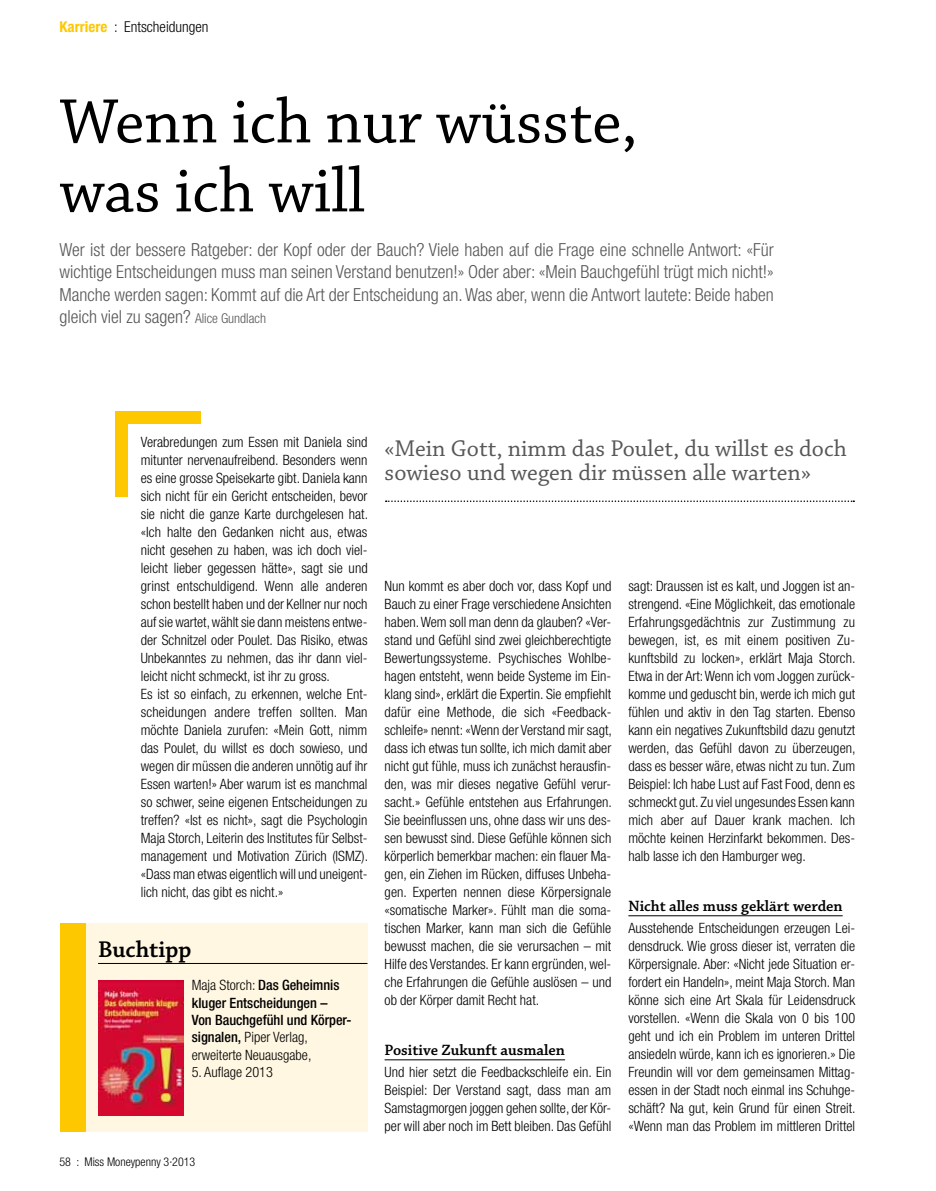
<style>
.page{position:relative;width:936px;height:1191px;background:#fff}
.page>*{position:absolute;margin:0;border:0;box-sizing:border-box;transform-origin:0 0}
.t1{font:66px/69px "Chaparral Pro";color:#000}
.t2{font:24px/24px "Chaparral Pro";color:#575756}
.t3{font:600 24px "Chaparral Pro";color:#000}
.t4{font:300 condensed 18px/22.5px "Helvetica Neue LT";color:#575756;text-align:justify}
.t5{font:600 15.75px "Chaparral Pro";color:#000}
.t6{font:300 condensed 15px "Helvetica Neue LT";color:#000}
.t7{font:300 condensed 14.25px/18px "Helvetica Neue LT";color:#000;text-align:justify}
.t8{font:500 condensed 14.25px/17.2px "Helvetica Neue LT";color:#000}
.t9{font:300 condensed 12px "Helvetica Neue LT";color:#000}
.s1{font-weight:700;color:#fec800}
.s2{font-size:13.5px}
.s3{font-weight:300}
</style>
<div class="page">
<hr style="left:384px;top:1059px;width:181px;height:1px;background:#000">
<hr style="left:628px;top:915px;width:214px;height:1px;background:#000">
<div style="left:115px;top:411px;width:13px;height:85px;background:#fec800"></div>
<div style="left:115px;top:411px;width:85px;height:13px;background:#fec800"></div>
<div style="left:60px;top:923px;width:307px;height:208px;background:#fff7e2"></div>
<div style="left:60px;top:923px;width:25px;height:208px;background:#fec800"></div>
<hr style="left:98px;top:963px;width:269px;height:1px;background:#000">
<img style="left:98px;top:980px;width:85px;height:135px">
<svg style="left:386px;top:500px;width:468px;height:2px"></svg>
<p class="t6" style="left:60px;top:18px;width:150px"><span class="s1">Karriere</span> : Entscheidungen</p>
<h1 class="t1" style="left:60px;top:90px;width:579px">Wenn ich nur wüsste, was ich will</h1>
<p class="t4" style="left:60px;top:238px;width:715px">Wer ist der bessere Ratgeber: der Kopf oder der Bauch? Viele haben auf die Frage eine schnelle Antwort: «Für wichtige Entscheidungen muss man seinen Verstand benutzen!» Oder aber: «Mein Bauchgefühl trügt mich nicht!» Manche werden sagen: Kommt auf die Art der Entscheidung an. Was aber, wenn die Antwort lautete: Beide haben gleich viel zu sagen? <span class="s2">Alice Gundlach</span></p>
<p class="t7" style="left:141px;top:433px;width:229px;text-align:left">Verabredungen zum Essen mit Daniela sind mitunter nervenaufreibend. Besonders wenn es eine grosse Speisekarte gibt. Daniela kann sich nicht für ein Gericht entscheiden, bevor sie nicht die ganze Karte durchgelesen hat. «Ich halte den Gedanken nicht aus, etwas nicht gesehen zu haben, was ich doch viel&shy;leicht lieber gegessen hätte», sagt sie und grinst entschuldigend. Wenn alle anderen schon bestellt haben und der Kellner nur noch auf sie wartet, wählt sie dann meistens entwe&shy;der Schnitzel oder Poulet. Das Risiko, etwas Unbekanntes zu nehmen, das ihr dann viel&shy;leicht nicht schmeckt, ist ihr zu gross.<br>Es ist so einfach, zu erkennen, welche Ent&shy;scheidungen andere treffen sollten. Man möchte Daniela zurufen: «Mein Gott, nimm das Poulet, du willst es doch sowieso, und wegen dir müssen die anderen unnötig auf ihr Essen warten!» Aber warum ist es manchmal so schwer, seine eigenen Entscheidungen zu treffen? «Ist es nicht», sagt die Psychologin Maja Storch, Leiterin des Institutes für Selbst&shy;management und Motivation Zürich (ISMZ). «Dass man etwas eigentlich will und uneigent&shy;lich nicht, das gibt es nicht.»</p>
<h2 class="t3" style="left:98px;top:935px;width:95px">Buchtipp</h2>
<p class="t8" style="left:192px;top:976px;width:161px"><span class="s3">Maja Storch:</span> Das Geheimnis kluger Entscheidungen –<br>Von Bauchgefühl und Körper&shy;signalen, <span class="s3">Piper Verlag, erweiterte Neuausgabe,</span></p>
<p class="t7" style="left:192px;top:1062px;width:83px">5. Auflage 2013</p>
<p class="t9" style="left:60px;top:1155px;width:137px">58 : Miss Moneypenny 3·2013</p>
<h2 class="t2" style="left:384px;top:437px;width:463px">«Mein Gott, nimm das Poulet, du willst es doch sowieso und wegen dir müssen alle warten»</h2>
<p class="t7" style="left:384px;top:577px;width:229px">Nun kommt es aber doch vor, dass Kopf und Bauch zu einer Frage verschiedene Ansichten haben. Wem soll man denn da glauben? «Ver&shy;stand und Gefühl sind zwei gleichberechtigte Bewertungssysteme. Psychisches Wohlbe&shy;hagen entsteht, wenn beide Systeme im Ein&shy;klang sind», erklärt die Expertin. Sie empfiehlt dafür eine Methode, die sich «Feedback&shy;schleife» nennt: «Wenn der Verstand mir sagt, dass ich etwas tun sollte, ich mich damit aber nicht gut fühle, muss ich zunächst herausfin&shy;den, was mir dieses negative Gefühl verur&shy;sacht.» Gefühle entstehen aus Erfahrungen.<br>Sie beeinflussen uns, ohne dass wir uns des&shy;sen bewusst sind. Diese Gefühle können sich körperlich bemerkbar machen: ein flauer Ma&shy;gen, ein Ziehen im Rücken, diffuses Unbeha&shy;gen. Experten nennen diese Körpersignale «somatische Marker». Fühlt man die soma&shy;tischen Marker, kann man sich die Gefühle bewusst machen, die sie verursachen – mit Hilfe des Verstandes. Er kann ergründen, wel&shy;che Erfahrungen die Gefühle auslösen – und ob der Körper damit Recht hat.</p>
<p class="t5" style="left:384px;top:1041px;width:182px">Positive Zukunft ausmalen</p>
<p class="t7" style="left:384px;top:1063px;width:228px">Und hier setzt die Feedbackschleife ein. Ein Beispiel: Der Verstand sagt, dass man am Samstagmorgen joggen gehen sollte, der Kör&shy;per will aber noch im Bett bleiben. Das Gefühl</p>
<p class="t7" style="left:628px;top:577px;width:229px">sagt: Draussen ist es kalt, und Joggen ist an&shy;strengend. «Eine Möglichkeit, das emotionale Erfahrungsgedächtnis zur Zustimmung zu bewegen, ist, es mit einem positiven Zu&shy;kunftsbild zu locken», erklärt Maja Storch.<br>Etwa in der Art: Wenn ich vom Joggen zurück&shy;komme und geduscht bin, werde ich mich gut fühlen und aktiv in den Tag starten. Ebenso kann ein negatives Zukunftsbild dazu genutzt werden, das Gefühl davon zu überzeugen, dass es besser wäre, etwas nicht zu tun. Zum Beispiel: Ich habe Lust auf Fast Food, denn es schmeckt gut. Zu viel ungesundes Essen kann mich aber auf Dauer krank machen. Ich möchte keinen Herzinfarkt bekommen. Des&shy;halb lasse ich den Hamburger weg.</p>
<p class="t5" style="left:628px;top:897px;width:216px">Nicht alles muss geklärt werden</p>
<p class="t7" style="left:628px;top:919px;width:229px">Ausstehende Entscheidungen erzeugen Lei&shy;densdruck. Wie gross dieser ist, verraten die Körpersignale. Aber: «Nicht jede Situation er&shy;fordert ein Handeln», meint Maja Storch. Man könne sich eine Art Skala für Leidensdruck vorstellen. «Wenn die Skala von 0 bis 100 geht und ich ein Problem im unteren Drittel ansiedeln würde, kann ich es ignorieren.» Die Freundin will vor dem gemeinsamen Mittag&shy;essen in der Stadt noch einmal ins Schuhge&shy;schäft? Na gut, kein Grund für einen Streit. «Wenn man das Problem im mittleren Drittel</p>
</div>
